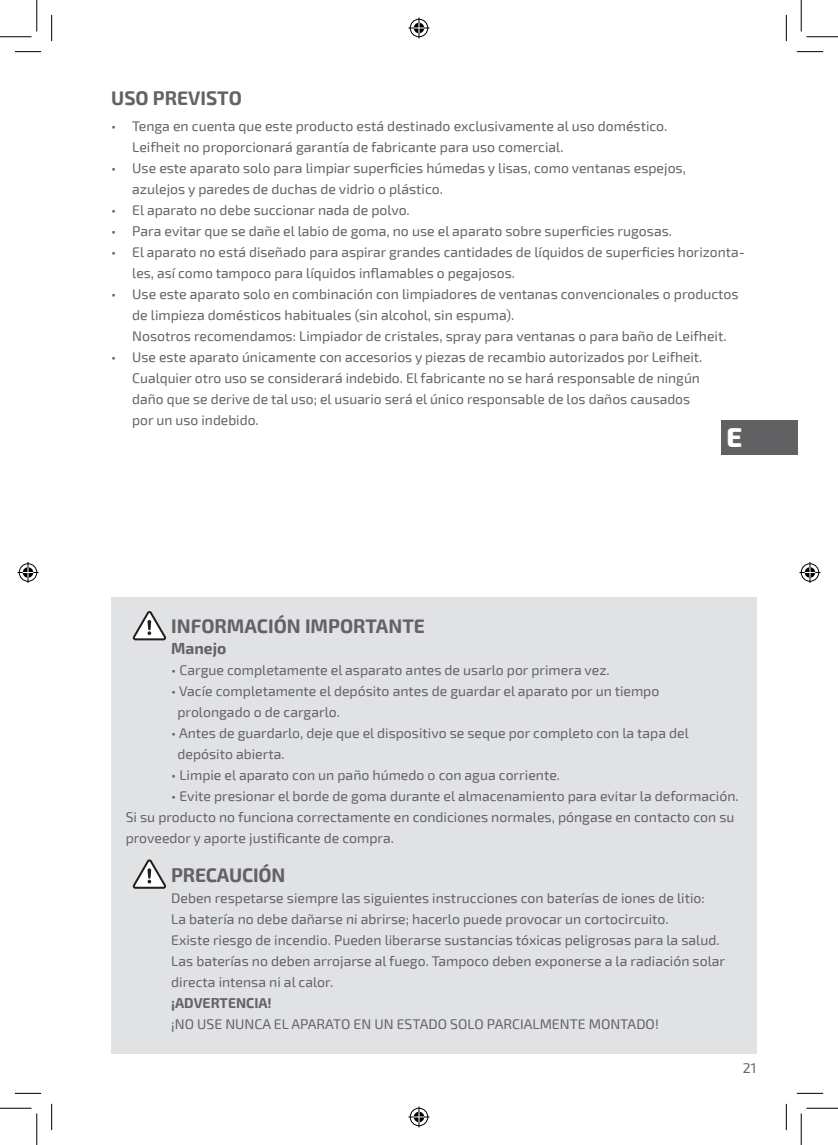
<style>
.page{position:relative;width:838px;height:1145px;background:#fff}
.page>*{position:absolute;margin:0;border:0;box-sizing:border-box;transform-origin:0 0}
.t1{font:800 26.95px "Exo 2";color:#fff}
.t2{font:700 19.25px "Exo 2";color:#636366}
.t3{font:700 15.75px "Exo 2";color:#636366}
.t4{font:14px/21px "Exo 2";color:#636366}
.t5{font:700 14px "Exo 2";color:#636366}
</style>
<div class="page">
<div style="left:721px;top:420px;width:77px;height:35px;background:#616164"></div>
<div style="left:111px;top:597px;width:645px;height:457px;background:#e1e2e4"></div>
<svg style="left:132px;top:611px;width:34px;height:30px"></svg>
<svg style="left:132px;top:859px;width:34px;height:30px"></svg>
<svg style="left:15px;top:51px;width:26px;height:1px"></svg>
<svg style="left:796px;top:51px;width:27px;height:1px"></svg>
<svg style="left:15px;top:1093px;width:26px;height:1px"></svg>
<svg style="left:796px;top:1093px;width:27px;height:1px"></svg>
<svg style="left:51px;top:15px;width:1px;height:26px"></svg>
<svg style="left:51px;top:1104px;width:1px;height:26px"></svg>
<svg style="left:786px;top:15px;width:1px;height:26px"></svg>
<svg style="left:786px;top:1104px;width:1px;height:26px"></svg>
<hr style="left:0;top:36px;width:32px;height:1px;background:#000">
<hr style="left:806px;top:36px;width:31px;height:1px;background:#000">
<hr style="left:0;top:1108px;width:32px;height:1px;background:#000">
<hr style="left:806px;top:1108px;width:31px;height:1px;background:#000">
<hr style="left:36px;top:0;width:1px;height:31px;background:#000">
<hr style="left:36px;top:1113px;width:1px;height:32px;background:#000">
<hr style="left:800px;top:0;width:1px;height:31px;background:#000">
<hr style="left:800px;top:1113px;width:1px;height:32px;background:#000">
<svg style="left:408px;top:18px;width:21px;height:21px"></svg>
<svg style="left:408px;top:1106px;width:21px;height:21px"></svg>
<svg style="left:18px;top:562px;width:21px;height:21px"></svg>
<svg style="left:799px;top:562px;width:21px;height:21px"></svg>
<h2 class="t2" style="left:111px;top:87px;width:132px">USO PREVISTO</h2>
<p class="t4" style="left:132px;top:116px;width:536px;text-indent:-21px">• Tenga en cuenta que este producto está destinado exclusivamente al uso doméstico.<br>Leifheit no proporcionará garantía de fabricante para uso comercial.</p>
<p class="t4" style="left:132px;top:158px;width:555px;text-indent:-21px">• Use este aparato solo para limpiar superficies húmedas y lisas, como ventanas espejos, azulejos y paredes de duchas de vidrio o plástico.</p>
<p class="t4" style="left:111px;top:200px;width:300px">• El aparato no debe succionar nada de polvo.</p>
<p class="t4" style="left:111px;top:221px;width:562px">• Para evitar que se dañe el labio de goma, no use el aparato sobre superficies rugosas.</p>
<p class="t4" style="left:132px;top:242px;width:614px;text-indent:-21px">• El aparato no está diseñado para aspirar grandes cantidades de líquidos de superficies horizonta&shy;les, así como tampoco para líquidos inflamables o pegajosos.</p>
<p class="t4" style="left:132px;top:284px;width:608px;text-indent:-21px">• Use este aparato solo en combinación con limpiadores de ventanas convencionales o productos de limpieza domésticos habituales (sin alcohol, sin espuma).<br>Nosotros recomendamos: Limpiador de cristales, spray para ventanas o para baño de Leifheit.</p>
<p class="t4" style="left:132px;top:347px;width:571px;text-indent:-21px">• Use este aparato únicamente con accesorios y piezas de recambio autorizados por Leifheit.<br>Cualquier otro uso se considerará indebido. El fabricante no se hará responsable de ningún daño que se derive de tal uso; el usuario será el único responsable de los daños causados por un uso indebido.</p>
<h1 class="t1" style="left:726px;top:421px;width:17px">E</h1>
<h2 class="t2" style="left:171px;top:615px;width:255px">INFORMACIÓN IMPORTANTE</h2>
<p class="t3" style="left:171px;top:639px;width:57px">Manejo</p>
<p class="t4" style="left:171px;top:660px;width:440px">• Cargue completamente el asparato antes de usarlo por primera vez.</p>
<p class="t4" style="left:177px;top:681px;width:483px;text-indent:-6px">• Vacíe completamente el depósito antes de guardar el aparato por un tiempo prolongado o de cargarlo.</p>
<p class="t4" style="left:177px;top:723px;width:513px;text-indent:-6px">• Antes de guardarlo, deje que el dispositivo se seque por completo con la tapa del depósito abierta.</p>
<p class="t4" style="left:171px;top:765px;width:390px">• Limpie el aparato con un paño húmedo o con agua corriente.</p>
<p class="t4" style="left:126px;top:786px;width:614px;text-indent:45px">• Evite presionar el borde de goma durante el almacenamiento para evitar la deformación.<br>Si su producto no funciona correctamente en condiciones normales, póngase en contacto con su proveedor y aporte justificante de compra.</p>
<h2 class="t2" style="left:171px;top:863px;width:116px">PRECAUCIÓN</h2>
<p class="t4" style="left:171px;top:887px;width:555px">Deben respetarse siempre las siguientes instrucciones con baterías de iones de litio:<br>La batería no debe dañarse ni abrirse; hacerlo puede provocar un cortocircuito.<br>Existe riesgo de incendio. Pueden liberarse sustancias tóxicas peligrosas para la salud.<br>Las baterías no deben arrojarse al fuego. Tampoco deben exponerse a la radiación solar directa intensa ni al calor.</p>
<p class="t5" style="left:171px;top:994px;width:102px">¡ADVERTENCIA!</p>
<p class="t4" style="left:171px;top:1013px;width:489px">¡NO USE NUNCA EL APARATO EN UN ESTADO SOLO PARCIALMENTE MONTADO!</p>
<p class="t4" style="left:742px;top:1058px;width:15px">21</p>
</div>
